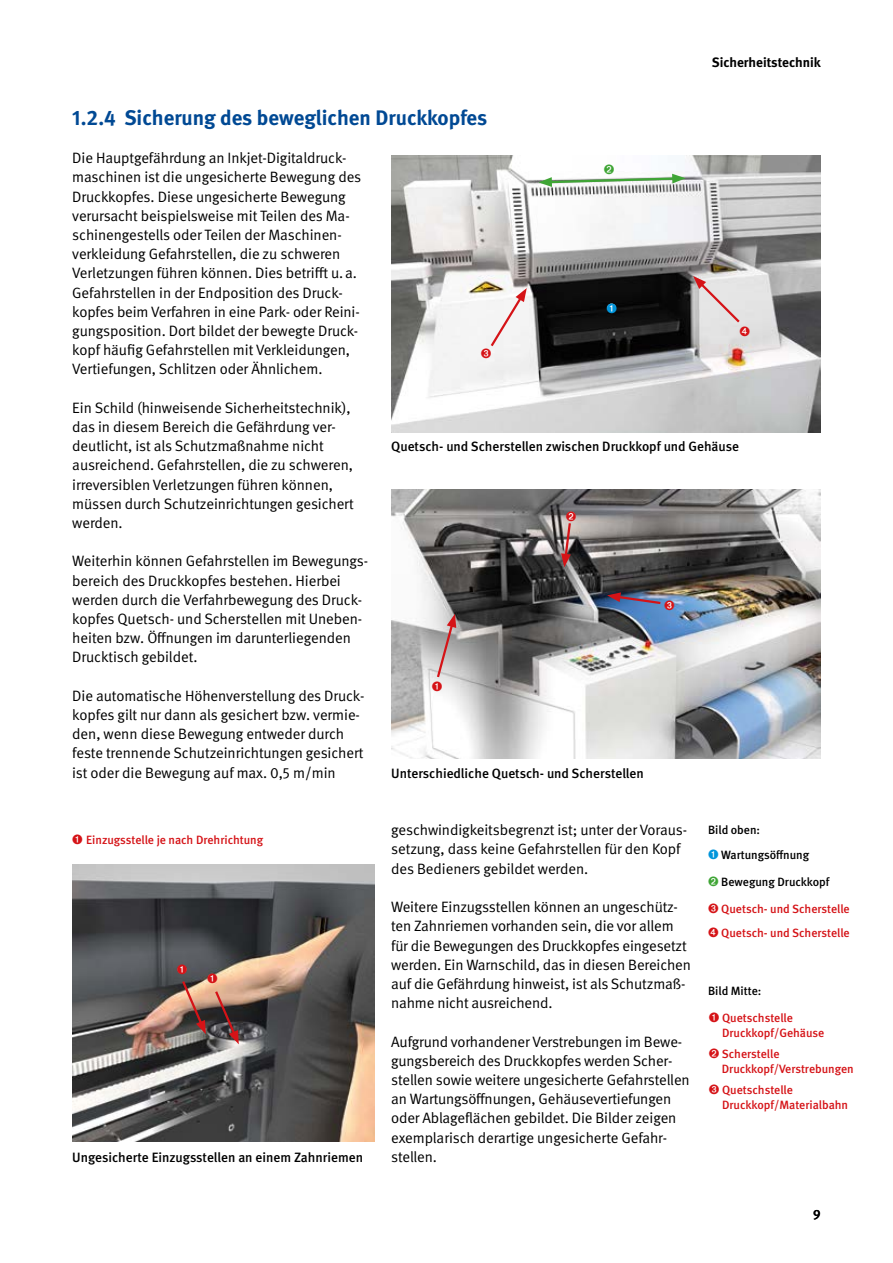
<style>
.page{position:relative;width:893px;height:1263px;background:#fff}
.page>*{position:absolute;margin:0;border:0;box-sizing:border-box;transform-origin:0 0}
.t1{font:700 21px "DGUV Meta";color:#004994}
.t2{font:15px/19.2px "DGUV Meta";letter-spacing:-.01em;color:#000}
.t3{font:500 13.5px "DGUV Meta";color:#000}
.t4{font:700 13.5px "DGUV Meta";color:#000}
.t5{font:500 12px/15px "DGUV Meta";color:#d51317}
.t6{font:500 12px "DGUV Meta";color:#000}
.s1{color:#0095db}
.s2{color:#3fa535}
</style>
<div class="page">
<img style="left:391px;top:156px;width:430px;height:277px">
<img style="left:72px;top:865px;width:302px;height:277px">
<img style="left:391px;top:490px;width:430px;height:268px">
<svg style="left:607px;top:303px;width:9px;height:10px"></svg>
<svg style="left:538px;top:164px;width:148px;height:23px"></svg>
<svg style="left:693px;top:276px;width:57px;height:60px;background:#e0d6d6"></svg>
<svg style="left:432px;top:614px;width:24px;height:77px;background:#ccb9ba"></svg>
<svg style="left:561px;top:511px;width:15px;height:56px"></svg>
<svg style="left:607px;top:592px;width:67px;height:18px"></svg>
<img style="left:177px;top:965px;width:62px;height:79px">
<svg style="left:481px;top:288px;width:46px;height:70px"></svg>
<h1 class="t1" style="left:72px;top:105px;width:416px">1.2.4 Sicherung des beweglichen Druckkopfes</h1>
<p class="t4" style="left:712px;top:54px;width:110px">Sicherheitstechnik</p>
<p class="t2" style="left:72px;top:149px;width:290px">Die Hauptgefährdung an Inkjet-Digitaldruck&shy;maschinen ist die ungesicherte Bewegung des Druckkopfes. Diese ungesicherte Bewegung verursacht beispielsweise mit Teilen des Ma&shy;schinengestells oder Teilen der Maschinen&shy;verkleidung Gefahrstellen, die zu schweren Verletzungen führen können. Dies betrifft u.a.<br>Gefahrstellen in der Endposition des Druck&shy;kopfes beim Verfahren in eine Park- oder Reini&shy;gungsposition. Dort bildet der bewegte Druck&shy;kopf häufig Gefahrstellen mit Verkleidungen, Vertiefungen, Schlitzen oder Ähnlichem.</p>
<p class="t2" style="left:72px;top:398px;width:283px">Ein Schild (hinweisende Sicherheitstechnik), das in diesem Bereich die Gefährdung ver&shy;deutlicht, ist als Schutzmaßnahme nicht ausreichend. Gefahrstellen, die zu schweren, irreversiblen Verletzungen führen können, müssen durch Schutzeinrichtungen gesichert werden.</p>
<p class="t2" style="left:72px;top:552px;width:297px">Weiterhin können Gefahrstellen im Bewegungs&shy;bereich des Druckkopfes bestehen. Hierbei werden durch die Verfahrbewegung des Druck&shy;kopfes Quetsch- und Scherstellen mit Uneben&shy;heiten bzw. Öffnungen im darunterliegenden Drucktisch gebildet.</p>
<p class="t2" style="left:72px;top:686px;width:294px">Die automatische Höhenverstellung des Druck&shy;kopfes gilt nur dann als gesichert bzw. vermie&shy;den, wenn diese Bewegung entweder durch feste trennende Schutzeinrichtungen gesichert ist oder die Bewegung auf max. 0,5 m/min</p>
<p class="t5" style="left:72px;top:833px;width:192px">➊ Einzugsstelle je nach Drehrichtung</p>
<p class="t3" style="left:72px;top:1149px;width:292px">Ungesicherte Einzugsstellen an einem Zahnriemen</p>
<p class="t3" style="left:391px;top:439px;width:349px">Quetsch- und Scherstellen zwischen Druckkopf und Gehäuse</p>
<p class="t3" style="left:391px;top:765px;width:254px">Unterschiedliche Quetsch- und Scherstellen</p>
<p class="t2" style="left:391px;top:821px;width:297px">geschwindigkeitsbegrenzt ist; unter der Voraus&shy;setzung, dass keine Gefahrstellen für den Kopf des Bedieners gebildet werden.</p>
<p class="t2" style="left:391px;top:898px;width:301px">Weitere Einzugsstellen können an ungeschütz&shy;ten Zahnriemen vorhanden sein, die vor allem für die Bewegungen des Druckkopfes eingesetzt werden. Ein Warnschild, das in diesen Bereichen auf die Gefährdung hinweist, ist als Schutzmaß&shy;nahme nicht ausreichend.</p>
<p class="t2" style="left:391px;top:1032px;width:300px">Aufgrund vorhandener Verstrebungen im Bewe&shy;gungsbereich des Druckkopfes werden Scher&shy;stellen sowie weitere ungesicherte Gefahrstellen an Wartungsöffnungen, Gehäusevertiefungen oder Ablageflächen gebildet. Die Bilder zeigen exemplarisch derartige ungesicherte Gefahr&shy;stellen.</p>
<p class="t6" style="left:708px;top:822px;width:54px">Bild oben:</p>
<p class="t6" style="left:708px;top:848px;width:103px"><span class="s1">➊</span> Wartungsöffnung</p>
<p class="t6" style="left:708px;top:875px;width:123px"><span class="s2">➋</span> Bewegung Druckkopf</p>
<p class="t5" style="left:708px;top:897px;width:143px;line-height:24px">➌ Quetsch- und Scherstelle<br>➍ Quetsch- und Scherstelle</p>
<p class="t6" style="left:708px;top:984px;width:55px">Bild Mitte:</p>
<p class="t5" style="left:722px;top:1010px;width:104px;text-indent:-13px">➊ Quetschstelle<br>Druckkopf/Gehäuse</p>
<p class="t5" style="left:722px;top:1047px;width:133px;text-indent:-13px">➋ Scherstelle<br>Druckkopf/Verstrebungen</p>
<p class="t5" style="left:722px;top:1083px;width:128px;text-indent:-13px">➌ Quetschstelle<br>Druckkopf/Materialbahn</p>
<p class="t3" style="left:813px;top:1207px;width:9px">9</p>
</div>
